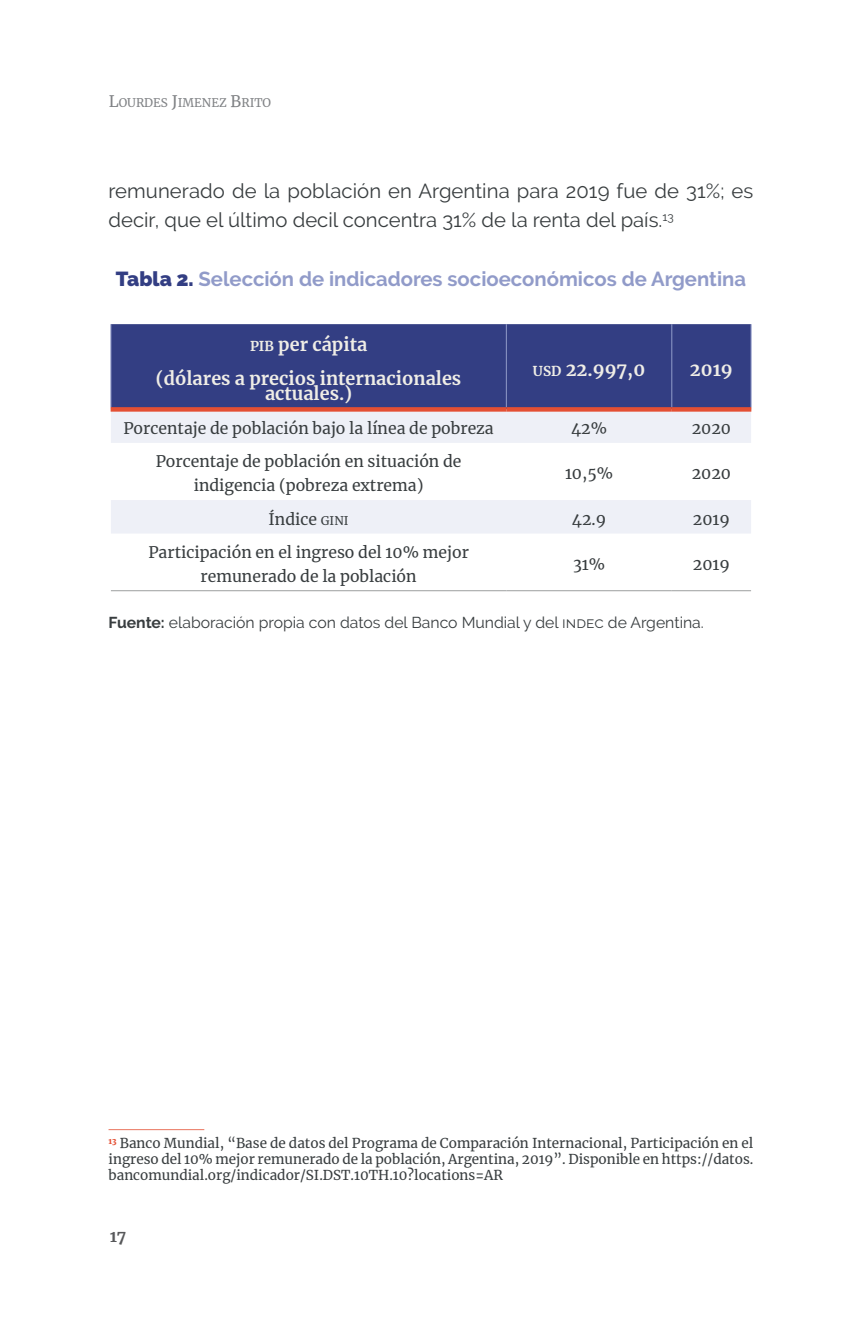
<style>
.page{position:relative;width:862px;height:1340px;background:#fff}
.page>*{position:absolute;margin:0;border:0;box-sizing:border-box;transform-origin:0 0}
.t1{font:20.25px/29.2px "Raleway";color:#383d3f}
.t2{font:700 20.25px "Raleway";color:#919bc9}
.t3{font:700 18px/15.8px "Merriweather";color:#efede6;text-align:center}
.t4{font:15.75px/23.6px "Merriweather";color:#383d3f;text-align:center}
.t5{font:15.75px "Raleway";color:#383d3f}
.t6{font:700 15.75px "Merriweather";color:#57585a}
.Nota{font:13.5px/16.2px "Merriweather";color:#383d3f;text-align:justify}
.t7{font:11.7px "Merriweather";color:#808285}
.s1{font-size:15.75px}
.s2{font-weight:900;color:#333e83}
.s3{font-size:13.5px}
.s4{font-size:11.7px}
.s5{font-weight:700}
</style>
<div class="page">
<div style="left:111px;top:324px;width:639px;height:83px;background:#333e83"></div>
<svg style="left:111px;top:411px;width:639px;height:122px;fill:#eef0f7"></svg>
<hr style="left:110px;top:324px;width:1px;height:83px;background:#919bc9">
<hr style="left:505px;top:324px;width:1px;height:83px;background:#919bc9">
<hr style="left:671px;top:324px;width:1px;height:83px;background:#919bc9">
<hr style="left:750px;top:324px;width:1px;height:83px;background:#919bc9">
<svg style="left:111px;top:407px;width:395px;height:4px;background:#dd4e35"></svg>
<svg style="left:506px;top:407px;width:165px;height:4px"></svg>
<svg style="left:671px;top:407px;width:80px;height:4px"></svg>
<hr style="left:111px;top:590px;width:395px;height:1px;background:#9c9e9f">
<hr style="left:506px;top:590px;width:165px;height:1px;background:#9c9e9f">
<hr style="left:671px;top:590px;width:79px;height:1px;background:#9c9e9f">
<hr style="left:108px;top:1129px;width:96px;height:1px;background:#ec8470">
<p class="t7" style="left:109px;top:94px;width:164px"><span class="s1">L</span>OURDES <span class="s1">J</span>IMENEZ <span class="s1">B</span>RITO</p>
<p class="t1" style="left:108px;top:176px;width:646px">remunerado de la población en Argentina para 2019 fue de 31%; es decir, que el último decil concentra 31% de la renta del país.<sup>13</sup></p>
<p class="t2" style="left:116px;top:267px;width:631px"><span class="s2">Tabla 2.</span> Selección de indicadores socioeconómicos de Argentina</p>
<p class="t3" style="left:250px;top:336px;width:119px"><span class="s3">pib</span> per cápita</p>
<p class="t3" style="left:156px;top:370px;width:306px">(dólares a precios internacionales actuales.)</p>
<p class="t3" style="left:532px;top:361px;width:114px"><span class="s3">usd</span> 22.997,0</p>
<p class="t3" style="left:689px;top:361px;width:44px">2019</p>
<p class="t4" style="left:123px;top:416px;width:371px">Porcentaje de población bajo la línea de pobreza</p>
<p class="t4" style="left:570px;top:416px;width:37px">42%</p>
<p class="t4" style="left:691px;top:416px;width:41px">2020</p>
<p class="t4" style="left:156px;top:449px;width:307px">Porcentaje de población en situación de indigencia (pobreza extrema)</p>
<p class="t4" style="left:564px;top:461px;width:50px">10,5%</p>
<p class="t4" style="left:691px;top:461px;width:41px">2020</p>
<p class="t4" style="left:268px;top:506px;width:81px">Índice <span class="s4">GINI</span></p>
<p class="t4" style="left:571px;top:506px;width:36px">42.9</p>
<p class="t4" style="left:692px;top:506px;width:38px">2019</p>
<p class="t4" style="left:148px;top:540px;width:322px">Participación en el ingreso del 10% mejor remunerado de la población</p>
<p class="t4" style="left:572px;top:552px;width:34px">31%</p>
<p class="t4" style="left:692px;top:552px;width:38px">2019</p>
<p class="t5" style="left:108px;top:613px;width:596px"><span class="s5">Fuente:</span> elaboración propia con datos del Banco Mundial y del indec de Argentina.</p>
<p class="Nota" style="left:108px;top:1134px;width:646px"><sup>13</sup> Banco Mundial, “Base de datos del Programa de Comparación Internacional, Participación en el ingreso del 10% mejor remunerado de la población, Argentina, 2019”. Disponible en https://datos. bancomundial.org/indicador/SI.DST.10TH.10?locations=AR</p>
<p class="t6" style="left:110px;top:1225px;width:18px">17</p>
</div>
